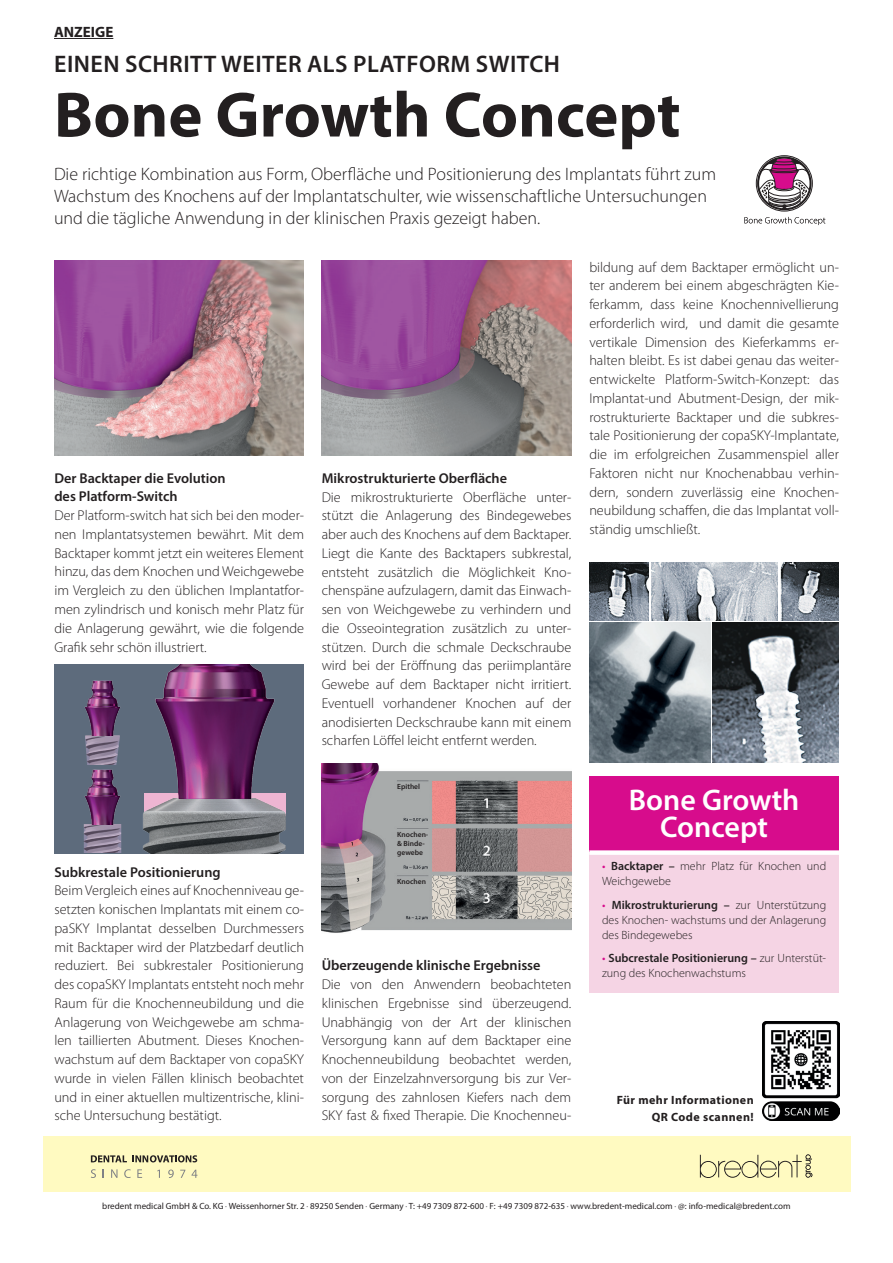
<style>
.page{position:relative;width:893px;height:1263px;background:#fff}
.page>*{position:absolute;margin:0;border:0;box-sizing:border-box;transform-origin:0 0}
.t1{font:700 64.5px "Myriad Pro";color:#231f20}
.t2{font:600 30px/27px "Myriad Pro";color:#fff;text-align:center}
.t3{font:600 24px "Myriad Pro";letter-spacing:.02em;color:#231f20}
.t4{font:300 18px/21.8px "Myriad Pro";color:#231f20}
.t5{font:700 15px "Myriad Pro";color:#231f20}
.t6{font:300 14.25px/18.8px "Myriad Pro";color:#231f20;text-align:justify}
.t7{font:600 14.25px/18.8px "Myriad Pro";color:#231f20}
.t8{font:300 12px/15px "Myriad Pro";color:#231f20}
.t9{font:700 12px/16.5px "Myriad Pro";letter-spacing:.035em;color:#231f20;text-align:right}
.t10{font:9px "Myriad Pro";color:#231f20}
.t11{font:600 7.5px/9px "Myriad Pro";color:#231f20}
.s1{font-weight:900;color:#d70c8c}
.s2{font-weight:600}
.s3{color:#636366}
</style>
<div class="page">
<div style="left:43px;top:1136px;width:807px;height:56px;background:#fffac1"></div>
<svg style="left:700px;top:1154px;width:112px;height:24px"></svg>
<svg style="left:91px;top:1155px;width:106px;height:7px"></svg>
<svg style="left:91px;top:1169px;width:5px;height:9px"></svg>
<svg style="left:111px;top:1169px;width:6px;height:9px"></svg>
<svg style="left:124px;top:1169px;width:7px;height:9px"></svg>
<svg style="left:137px;top:1169px;width:5px;height:9px"></svg>
<svg style="left:157px;top:1170px;width:3px;height:8px"></svg>
<svg style="left:168px;top:1169px;width:6px;height:9px"></svg>
<svg style="left:180px;top:1170px;width:5px;height:8px"></svg>
<svg style="left:191px;top:1170px;width:6px;height:8px"></svg>
<img style="left:762px;top:1021px;width:77px;height:100px">
<img style="left:322px;top:763px;width:249px;height:170px">
<img style="left:651px;top:562px;width:126px;height:58px">
<img style="left:780px;top:562px;width:59px;height:58px">
<img style="left:589px;top:562px;width:59px;height:58px">
<img style="left:54px;top:261px;width:250px;height:194px">
<img style="left:713px;top:623px;width:126px;height:140px">
<img style="left:589px;top:623px;width:121px;height:140px">
<img style="left:322px;top:261px;width:249px;height:194px">
<div style="left:54px;top:664px;width:250px;height:190px;background:#5d6b7c"></div>
<div style="left:144px;top:793px;width:141px;height:23px;background:#eeb5d2"></div>
<img style="left:143px;top:798px;width:143px;height:55px">
<img style="left:155px;top:664px;width:120px;height:134px">
<img style="left:84px;top:680px;width:37px;height:144px">
<svg style="left:84px;top:824px;width:37px;height:29px"></svg>
<svg style="left:744px;top:217px;width:81px;height:8px"></svg>
<svg style="left:759px;top:157px;width:51px;height:52px"></svg>
<div style="left:757px;top:156px;width:55px;height:54px;border:2px solid #231f20;border-radius:50%"></div>
<hr style="left:54px;top:38px;width:59px;height:1px;background:#231f20">
<div style="left:589px;top:776px;width:250px;height:77px;background:#d70c8c"></div>
<div style="left:589px;top:853px;width:250px;height:140px;background:#f5d4e4"></div>
<div style="left:589px;top:850px;width:250px;height:5px;background:#fff"></div>
<p class="t5" style="left:54px;top:22px;width:61px">ANZEIGE</p>
<h3 class="t3" style="left:54px;top:49px;width:507px">EINEN SCHRITT WEITER ALS PLATFORM SWITCH</h3>
<h1 class="t1" style="left:54px;top:73px;width:628px">Bone Growth Concept</h1>
<p class="t4" style="left:54px;top:163px;width:664px">Die richtige Kombination aus Form, Oberfläche und Positionierung des Implantats führt zum<br>Wachstum des Knochens auf der Implantatschulter, wie wissenschaftliche Untersuchungen und die tägliche Anwendung in der klinischen Praxis gezeigt haben.</p>
<p class="t7" style="left:54px;top:468px;width:173px">Der Backtaper die Evolution des Platform-Switch</p>
<p class="t6" style="left:54px;top:506px;width:251px">Der Platform-switch hat sich bei den moder&shy;nen Implantatsystemen bewährt. Mit dem Backtaper kommt jetzt ein weiteres Element hinzu, das dem Knochen und Weichgewebe im Vergleich zu den üblichen Implantatfor&shy;men zylindrisch und konisch mehr Platz für die Anlagerung gewährt, wie die folgende Grafik sehr schön illustriert.</p>
<p class="t7" style="left:54px;top:862px;width:168px">Subkrestale Positionierung</p>
<p class="t6" style="left:54px;top:881px;width:251px">Beim Vergleich eines auf Knochenniveau ge&shy;setzten konischen Implantats mit einem co&shy;paSKY Implantat desselben Durchmessers mit Backtaper wird der Platzbedarf deutlich reduziert. Bei subkrestaler Positionierung des copaSKY Implantats entsteht noch mehr Raum für die Knochenneubildung und die Anlagerung von Weichgewebe am schma&shy;len taillierten Abutment. Dieses Knochen&shy;wachstum auf dem Backtaper von copaSKY wurde in vielen Fällen klinisch beobachtet und in einer aktuellen multizentrische, klini&shy;sche Untersuchung bestätigt.</p>
<p class="t7" style="left:322px;top:468px;width:187px">Mikrostrukturierte Oberfläche</p>
<p class="t6" style="left:322px;top:487px;width:251px">Die mikrostrukturierte Oberfläche unter&shy;stützt die Anlagerung des Bindegewebes aber auch des Knochens auf dem Backtaper.<br>Liegt die Kante des Backtapers subkrestal, entsteht zusätzlich die Möglichkeit Kno&shy;chenspäne aufzulagern, damit das Einwach&shy;sen von Weichgewebe zu verhindern und die Osseointegration zusätzlich zu unter&shy;stützen. Durch die schmale Deckschraube wird bei der Eröffnung das periimplantäre Gewebe auf dem Backtaper nicht irritiert.<br>Eventuell vorhandener Knochen auf der anodisierten Deckschraube kann mit einem scharfen Löffel leicht entfernt werden.</p>
<p class="t11" style="left:397px;top:782px;width:24px">Epithel</p>
<p class="t11" style="left:397px;top:829px;width:33px">Knochen-&amp; Binde&shy;gewebe</p>
<p class="t11" style="left:397px;top:877px;width:30px">Knochen</p>
<p class="t7" style="left:322px;top:956px;width:220px">Überzeugende klinische Ergebnisse</p>
<p class="t6" style="left:322px;top:975px;width:251px">Die von den Anwendern beobachteten klinischen Ergebnisse sind überzeugend.<br>Unabhängig von der Art der klinischen Versorgung kann auf dem Backtaper eine Knochenneubildung beobachtet werden, von der Einzelzahnversorgung bis zur Ver&shy;sorgung des zahnlosen Kiefers nach dem SKY fast &amp; fixed Therapie. Die Knochenneu-</p>
<p class="t6" style="left:589px;top:257px;width:251px">bildung auf dem Backtaper ermöglicht un&shy;ter anderem bei einem abgeschrägten Kie&shy;ferkamm, dass keine Knochennivellierung erforderlich wird, und damit die gesamte vertikale Dimension des Kieferkamms er&shy;halten bleibt. Es ist dabei genau das weiter&shy;entwickelte Platform-Switch-Konzept: das Implantat-und Abutment-Design, der mik&shy;rostrukturierte Backtaper und die subkres&shy;tale Positionierung der copaSKY-Implantate, die im erfolgreichen Zusammenspiel aller Faktoren nicht nur Knochenabbau verhin&shy;dern, sondern zuverlässig eine Knochen&shy;neubildung schaffen, die das Implantat voll&shy;ständig umschließt.</p>
<h2 class="t2" style="left:629px;top:786px;width:172px">Bone Growth<br>Concept</h2>
<p class="t8" style="left:602px;top:858px;width:226px"><span class="s1">·</span> <span class="s2">Backtaper –</span> mehr Platz für Knochen und<br>Weichgewebe</p>
<p class="t8" style="left:602px;top:897px;width:226px;text-align:justify"><span class="s1">·</span> <span class="s2">Mikrostrukturierung –</span> zur Unterstützung des Knochen- wachstums und der Anlagerung des Bindegewebes</p>
<p class="t8" style="left:602px;top:950px;width:226px"><span class="s1">·</span> <span class="s2">Subcrestale Positionierung –</span> zur Unterstüt&shy;zung des Knochenwachstums</p>
<p class="t9" style="left:617px;top:1092px;width:138px">Für mehr Informationen<br>QR Code scannen!</p>
<p class="t10" style="left:102px;top:1200px;width:690px">bredent medical GmbH &amp; Co. KG <span class="s3">·</span> Weissenhorner Str. 2 <span class="s3">·</span> 89250 Senden <span class="s3">·</span> Germany <span class="s3">·</span> T: +49 7309 872-600 <span class="s3">·</span> F: +49 7309 872-635 <span class="s3">·</span> www.bredent-medical.com <span class="s3">·</span> @: info-medical@bredent.com</p>
</div>
